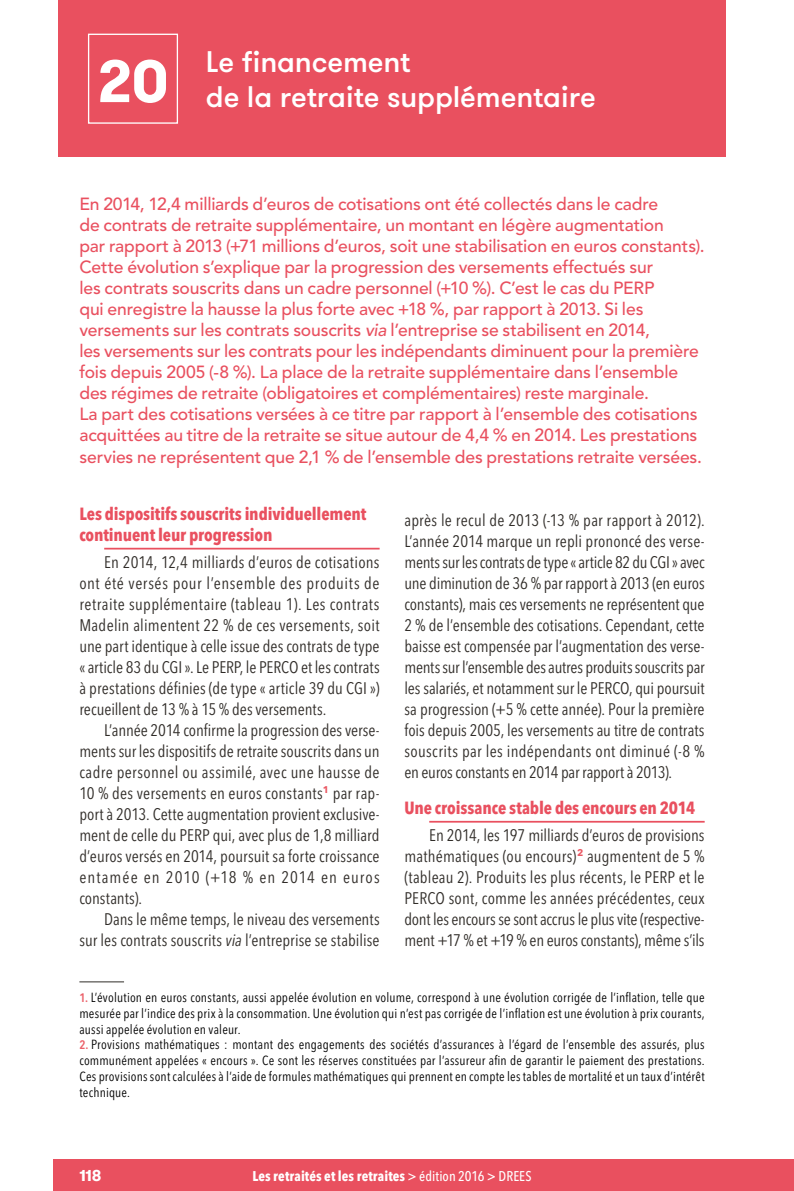
<style>
.page{position:relative;width:794px;height:1191px;background:#fff}
.page>*{position:absolute;margin:0;border:0;box-sizing:border-box;transform-origin:0 0}
.Fiche_num{font:700 59.5px "GT Walsheim";color:#fff}
.Titre_1{font:500 29.75px/35px "GT Walsheim";letter-spacing:-.005em;color:#fff}
.Chapo{font:500 17.5px/21px "Avenir";letter-spacing:-.005em;color:#e9505f}
.Titre2{font:700 condensed 17.5px/21px "Avenir Next LT Pro";letter-spacing:-.005em;color:#e9505f}
.Texte{font:condensed 16.62px/21px "Avenir Next LT Pro";letter-spacing:-.005em;color:#302c28;text-align:justify}
.t1{font:700 15.75px "GT Walsheim";color:#fff}
.t2{font:700 condensed 14px "Avenir Next LT Pro";letter-spacing:.01em;color:#fff}
.t3{font:condensed 13.12px/15.8px "Avenir Next LT Pro";letter-spacing:.015em;color:#000;text-align:justify}
.s1{font-style:italic}
.s2{font-weight:600;font-size:12.25px;color:#eb616a}
.s3{font-weight:500}
</style>
<div class="page">
<div style="left:54px;top:1159px;width:740px;height:32px;background:#e9505f"></div>
<div style="left:58px;top:0;width:668px;height:156px;background:#e9505f"></div>
<div style="left:88px;top:34px;width:90px;height:90px;border:1px solid #fff"></div>
<hr style="left:104px;top:548px;width:275px;height:1px;background:#e9505f">
<hr style="left:429px;top:821px;width:275px;height:1px;background:#e9505f">
<hr style="left:79px;top:981px;width:45px;height:1px;background:#302c28">
<p class="Fiche_num" style="left:98px;top:42px;width:72px">20</p>
<p class="Titre_1" style="left:206px;top:43px;width:391px">Le financement<br>de la retraite supplémentaire</p>
<p class="Chapo" style="left:79px;top:194px;width:627px">En 2014, 12,4 milliards d’euros de cotisations ont été collectés dans le cadre<br>de contrats de retraite supplémentaire, un montant en légère augmentation<br>par rapport à 2013 (+71 millions d’euros, soit une stabilisation en euros constants).<br>Cette évolution s’explique par la progression des versements effectués sur<br>les contrats souscrits dans un cadre personnel (+10 %). C’est le cas du PERP<br>qui enregistre la hausse la plus forte avec +18 %, par rapport à 2013. Si les versements sur les contrats souscrits <span class="s1">via</span> l’entreprise se stabilisent en 2014,<br>les versements sur les contrats pour les indépendants diminuent pour la première fois depuis 2005 (-8 %). La place de la retraite supplémentaire dans l’ensemble des régimes de retraite (obligatoires et complémentaires) reste marginale.<br>La part des cotisations versées à ce titre par rapport à l’ensemble des cotisations acquittées au titre de la retraite se situe autour de 4,4 % en 2014. Les prestations servies ne représentent que 2,1 % de l’ensemble des prestations retraite versées.</p>
<p class="Titre2" style="left:79px;top:503px;width:288px">Les dispositifs souscrits individuellement continuent leur progression</p>
<p class="Texte" style="left:79px;top:551px;width:302px;text-indent:25px">En 2014, 12,4 milliards d’euros de cotisations ont été versés pour l’ensemble des produits de retraite supplémentaire (tableau 1). Les contrats Madelin alimentent 22 % de ces versements, soit une part identique à celle issue des contrats de type « article 83 du CGI ». Le PERP, le PERCO et les contrats à prestations définies (de type « article 39 du CGI ») recueillent de 13 % à 15 % des versements.</p>
<p class="Texte" style="left:79px;top:719px;width:302px;text-indent:25px">L’année 2014 confirme la progression des verse&shy;ments sur les dispositifs de retraite souscrits dans un cadre personnel ou assimilé, avec une hausse de 10 % des versements en euros constants<sup>1</sup> par rap&shy;port à 2013. Cette augmentation provient exclusive&shy;ment de celle du PERP qui, avec plus de 1,8 milliard d’euros versés en 2014, poursuit sa forte croissance entamée en 2010 (+18 % en 2014 en euros constants).</p>
<p class="Texte" style="left:79px;top:908px;width:302px;text-align:right">Dans le même temps, le niveau des versements<br>sur les contrats souscrits <span class="s1">via</span> l’entreprise se stabilise</p>
<p class="Texte" style="left:404px;top:509px;width:302px;text-align:left">après le recul de 2013 (-13 % par rapport à 2012).<br>L’année 2014 marque un repli prononcé des verse&shy;ments sur les contrats de type « article 82 du CGI » avec une diminution de 36 % par rapport à 2013 (en euros constants), mais ces versements ne représentent que 2 % de l’ensemble des cotisations. Cependant, cette baisse est compensée par l’augmentation des verse&shy;ments sur l’ensemble des autres produits souscrits par les salariés, et notamment sur le PERCO, qui poursuit sa progression (+5 % cette année). Pour la première fois depuis 2005, les versements au titre de contrats souscrits par les indépendants ont diminué (-8 % en euros constants en 2014 par rapport à 2013).</p>
<p class="Titre2" style="left:404px;top:797px;width:292px">Une croissance stable des encours en 2014</p>
<p class="Texte" style="left:404px;top:824px;width:302px;text-indent:25px">En 2014, les 197 milliards d’euros de provisions mathématiques (ou encours)<sup>2</sup> augmentent de 5 % (tableau 2). Produits les plus récents, le PERP et le PERCO sont, comme les années précédentes, ceux dont les encours se sont accrus le plus vite (respective&shy;ment +17 % et +19 % en euros constants), même s’ils</p>
<p class="t3" style="left:79px;top:989px;width:627px"><span class="s2">1.</span> L’évolution en euros constants, aussi appelée évolution en volume, correspond à une évolution corrigée de l’inflation, telle que mesurée par l’indice des prix à la consommation. Une évolution qui n’est pas corrigée de l’inflation est une évolution à prix courants, aussi appelée évolution en valeur.</p>
<p class="t3" style="left:79px;top:1037px;width:627px;text-align:left"><span class="s2">2.</span> Provisions mathématiques : montant des engagements des sociétés d’assurances à l’égard de l’ensemble des assurés, plus communément appelées « encours ». Ce sont les réserves constituées par l’assureur afin de garantir le paiement des prestations.<br>Ces provisions sont calculées à l’aide de formules mathématiques qui prennent en compte les tables de mortalité et un taux d’intérêt technique.</p>
<p class="t1" style="left:79px;top:1165px;width:24px">118</p>
<p class="t2" style="left:252px;top:1167px;width:281px">Les retraités et les retraites <span class="s3">&gt; édition 2016 &gt; DREES</span></p>
</div>
